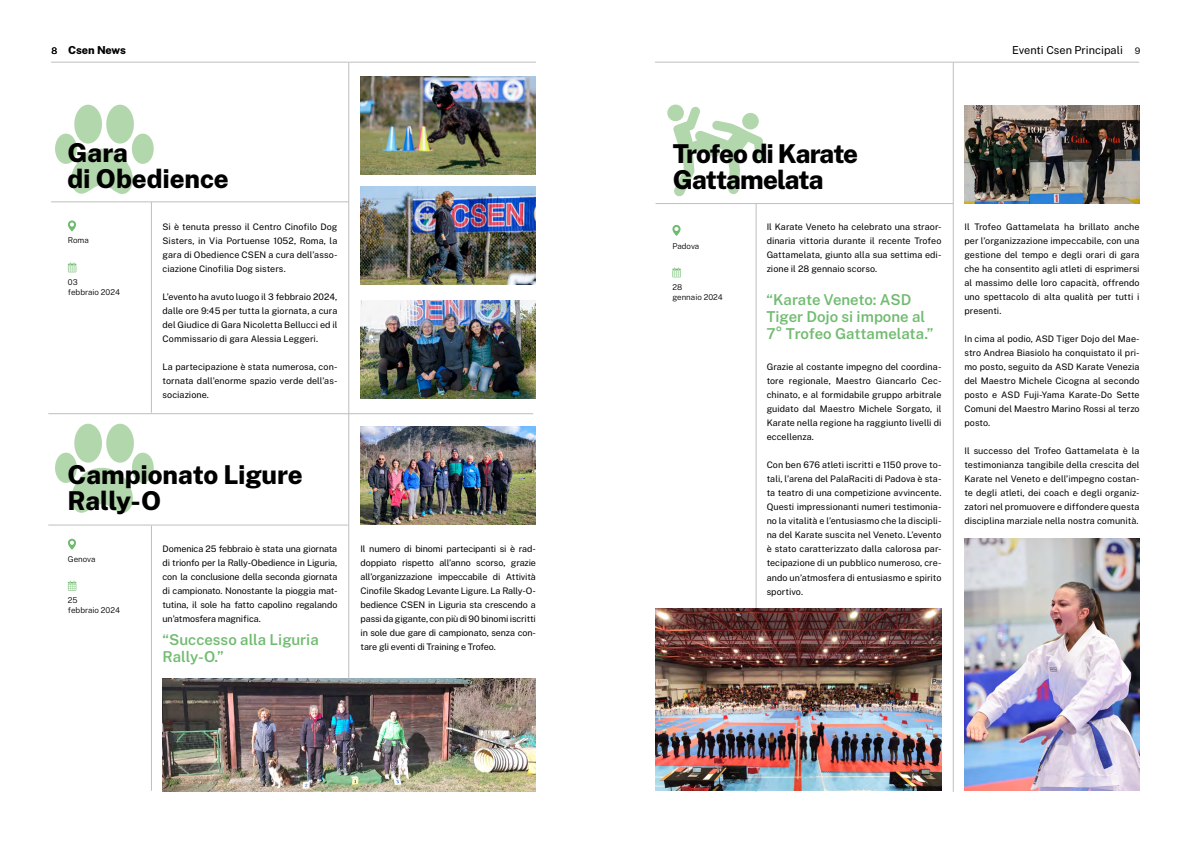
<style>
.page{position:relative;width:1191px;height:842px;background:#fff}
.page>*{position:absolute;margin:0;border:0;box-sizing:border-box;transform-origin:0 0}
.t1{font:800 26px/26px "Public Sans";letter-spacing:-.015em;color:#000}
.t2{font:800 26px/26px "Public Sans";letter-spacing:-.04em;color:#000}
.t3{font:600 15px/17px "Public Sans";color:#71bb71}
.t4{font:11px "Public Sans";color:#000}
.t5{font:800 11px "Public Sans";letter-spacing:-.01em;color:#000}
.t6{font:9px/14px "Public Sans";color:#000;text-align:justify}
.t7{font:300 8px/10px "Public Sans";color:#000}
.s1{font-weight:400;font-size:9px}
.s2{font-size:9px}
</style>
<div class="page">
<div style="left:74px;top:424px;width:28px;height:39px;background:#b3d7ac;border-radius:50%"></div>
<svg style="left:71px;top:468px;width:63px;height:45px"></svg>
<div style="left:106px;top:424px;width:28px;height:39px;background:#b3d7ac;border-radius:50%"></div>
<div style="left:132px;top:453px;width:22px;height:30px;background:#b3d7ac;border-radius:50%"></div>
<div style="left:55px;top:453px;width:22px;height:30px;background:#b3d7ac;border-radius:50%"></div>
<div style="left:74px;top:105px;width:28px;height:39px;background:#b3d7ac;border-radius:50%"></div>
<svg style="left:71px;top:149px;width:62px;height:45px"></svg>
<div style="left:106px;top:105px;width:28px;height:39px;background:#b3d7ac;border-radius:50%"></div>
<div style="left:132px;top:134px;width:22px;height:30px;background:#b3d7ac;border-radius:50%"></div>
<div style="left:55px;top:134px;width:22px;height:30px;background:#b3d7ac;border-radius:50%"></div>
<hr style="left:51px;top:62px;width:485px;height:1px;background:#bfbfbf">
<hr style="left:348px;top:63px;width:1px;height:728px;background:#bfbfbf">
<svg style="left:68px;top:262px;width:8px;height:10px"></svg>
<svg style="left:68px;top:581px;width:8px;height:10px"></svg>
<hr style="left:151px;top:202px;width:1px;height:211px;background:#bfbfbf">
<svg style="left:68px;top:220px;width:8px;height:11px"></svg>
<svg style="left:68px;top:539px;width:8px;height:11px"></svg>
<hr style="left:51px;top:201px;width:298px;height:1px;background:#bfbfbf">
<hr style="left:151px;top:525px;width:1px;height:266px;background:#bfbfbf">
<hr style="left:48px;top:524px;width:300px;height:1px;background:#bfbfbf">
<hr style="left:48px;top:413px;width:485px;height:1px;background:#bfbfbf">
<img style="left:360px;top:301px;width:176px;height:98px">
<img style="left:162px;top:678px;width:374px;height:113px">
<img style="left:360px;top:187px;width:176px;height:98px">
<img style="left:360px;top:77px;width:176px;height:98px">
<img style="left:360px;top:427px;width:176px;height:97px">
<div style="left:667px;top:105px;width:17px;height:16px;background:#b3d7ac;border-radius:50%"></div>
<svg style="left:673px;top:106px;width:91px;height:90px"></svg>
<hr style="left:755px;top:203px;width:1px;height:589px;background:#bfbfbf">
<hr style="left:952px;top:62px;width:1px;height:730px;background:#bfbfbf">
<hr style="left:655px;top:203px;width:298px;height:1px;background:#bfbfbf">
<svg style="left:672px;top:225px;width:8px;height:11px"></svg>
<svg style="left:672px;top:267px;width:9px;height:10px"></svg>
<img style="left:655px;top:608px;width:286px;height:182px">
<img style="left:964px;top:105px;width:176px;height:98px">
<img style="left:964px;top:538px;width:176px;height:252px">
<hr style="left:655px;top:62px;width:484px;height:1px;background:#bfbfbf">
<p class="t5" style="left:52px;top:42px;width:76px"><span class="s1">8</span> Csen News</p>
<p class="t4" style="left:1012px;top:42px;width:130px">Eventi Csen Principali <span class="s2">9</span></p>
<h1 class="t1" style="left:68px;top:138px;width:163px">Gara<br>di Obedience</h1>
<p class="t7" style="left:68px;top:235px;width:23px">Roma</p>
<p class="t7" style="left:68px;top:277px;width:54px">03<br>febbraio 2024</p>
<p class="t6" style="left:163px;top:220px;width:176px">Si è tenuta presso il Centro Cinofilo Dog Sisters, in Via Portuense 1052, Roma, la gara di Obedience CSEN a cura dell’asso&shy;ciazione Cinofilia Dog sisters.</p>
<p class="t6" style="left:163px;top:290px;width:176px">L’evento ha avuto luogo il 3 febbraio 2024, dalle ore 9:45 per tutta la giornata, a cura del Giudice di Gara Nicoletta Bellucci ed il Commissario di gara Alessia Leggeri.</p>
<p class="t6" style="left:163px;top:360px;width:176px">La partecipazione è stata numerosa, con&shy;tornata dall’enorme spazio verde dell’as&shy;sociazione.</p>
<h1 class="t1" style="left:68px;top:460px;width:236px">Campionato Ligure<br>Rally-O</h1>
<p class="t7" style="left:68px;top:553px;width:29px">Genova</p>
<p class="t7" style="left:68px;top:595px;width:54px">25<br>febbraio 2024</p>
<p class="t6" style="left:163px;top:542px;width:176px">Domenica 25 febbraio è stata una giornata di trionfo per la Rally-Obedience in Liguria, con la conclusione della seconda giornata di campionato. Nonostante la pioggia mat&shy;tutina, il sole ha fatto capolino regalando un’atmosfera magnifica.</p>
<h2 class="t3" style="left:163px;top:630px;width:158px">“Successo alla Liguria<br>Rally-O.”</h2>
<p class="t6" style="left:360px;top:542px;width:177px">Il numero di binomi partecipanti si è rad&shy;doppiato rispetto all’anno scorso, grazie all’organizzazione impeccabile di Attività Cinofile Skadog Levante Ligure. La Rally-O&shy;bedience CSEN in Liguria sta crescendo a passi da gigante, con più di 90 binomi iscritti in sole due gare di campionato, senza con&shy;tare gli eventi di Training e Trofeo.</p>
<h1 class="t2" style="left:673px;top:139px;width:187px">Trofeo di Karate<br>Gattamelata</h1>
<p class="t7" style="left:672px;top:241px;width:28px">Padova</p>
<p class="t7" style="left:672px;top:282px;width:52px">28<br>gennaio 2024</p>
<p class="t6" style="left:766px;top:220px;width:176px">Il Karate Veneto ha celebrato una straor&shy;dinaria vittoria durante il recente Trofeo Gattamelata, giunto alla sua settima edi&shy;zione il 28 gennaio scorso.</p>
<h2 class="t3" style="left:766px;top:290px;width:168px">“Karate Veneto: ASD<br>Tiger Dojo si impone al<br>7° Trofeo Gattamelata.”</h2>
<p class="t6" style="left:766px;top:360px;width:176px">Grazie al costante impegno del coordina&shy;tore regionale, Maestro Giancarlo Cec&shy;chinato, e al formidabile gruppo arbitrale guidato dal Maestro Michele Sorgato, il Karate nella regione ha raggiunto livelli di eccellenza.</p>
<p class="t6" style="left:766px;top:458px;width:176px">Con ben 676 atleti iscritti e 1150 prove to&shy;tali, l’arena del PalaRaciti di Padova è sta&shy;ta teatro di una competizione avvincente.<br>Questi impressionanti numeri testimonia&shy;no la vitalità e l’entusiasmo che la discipli&shy;na del Karate suscita nel Veneto. L’evento è stato caratterizzato dalla calorosa par&shy;tecipazione di un pubblico numeroso, cre&shy;ando un’atmosfera di entusiasmo e spirito sportivo.</p>
<p class="t6" style="left:964px;top:220px;width:177px">Il Trofeo Gattamelata ha brillato anche per l’organizzazione impeccabile, con una gestione del tempo e degli orari di gara che ha consentito agli atleti di esprimersi al massimo delle loro capacità, offrendo uno spettacolo di alta qualità per tutti i presenti.</p>
<p class="t6" style="left:964px;top:332px;width:177px">In cima al podio, ASD Tiger Dojo del Mae&shy;stro Andrea Biasiolo ha conquistato il pri&shy;mo posto, seguito da ASD Karate Venezia del Maestro Michele Cicogna al secondo posto e ASD Fuji-Yama Karate-Do Sette Comuni del Maestro Marino Rossi al terzo posto.</p>
<p class="t6" style="left:964px;top:444px;width:177px">Il successo del Trofeo Gattamelata è la testimonianza tangibile della crescita del Karate nel Veneto e dell’impegno costan&shy;te degli atleti, dei coach e degli organiz&shy;zatori nel promuovere e diffondere questa disciplina marziale nella nostra comunità.</p>
</div>
